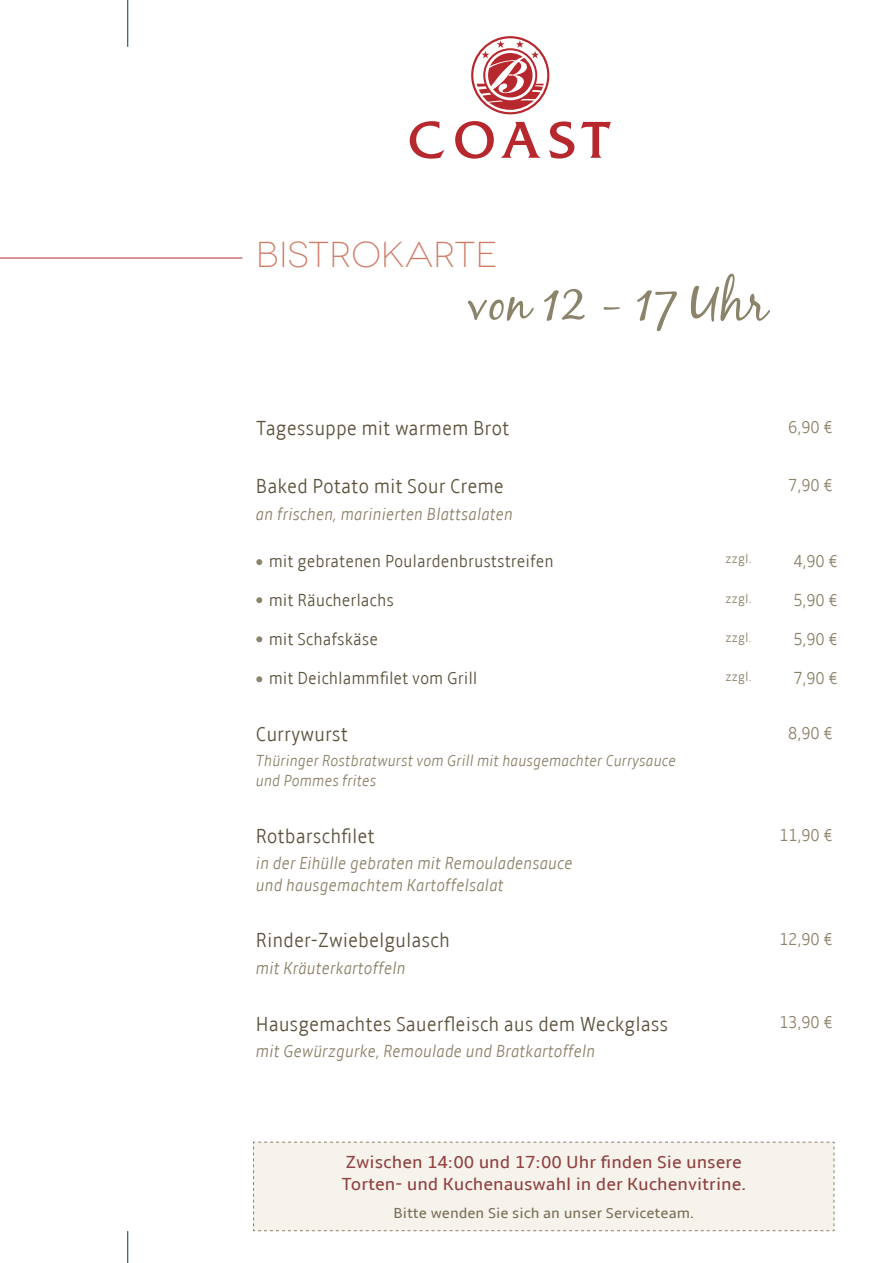
<style>
.page{position:relative;width:893px;height:1263px;background:#fff}
.page>*{position:absolute;margin:0;border:0;box-sizing:border-box;transform-origin:0 0}
.t1{font:51px "Black Jack";color:#8b846a}
.t2{font:300 expanded 36px "Novecento";color:#cf7c67}
.t3{font:300 condensed 21px "Amble";color:#5d533d}
.t4{font:italic 300 condensed 18px/21.6px "Amble";color:#8d8269}
.t5{font:300 condensed 18px "Amble";color:#5d533d}
.t6{font:18px/21.6px "Amble";color:#91413f}
.t7{font:300 condensed 18px "Amble";color:#8d8269}
.t8{font:italic 300 condensed 16.5px/19.8px "Amble";color:#8d8269}
.t9{font:15px "Amble";color:#7b7158}
.t10{font:300 condensed 13.5px "Amble";color:#8d8269}
</style>
<div class="page">
<div style="left:253px;top:1142px;width:581px;height:89px;background:#f6f3ed"></div>
<hr style="left:127px;top:0;width:1px;height:47px;background:#003b3b">
<hr style="left:127px;top:1231px;width:1px;height:32px;background:#003b3b">
<hr style="left:0;top:258px;width:242px;height:1px;background:#b7282e">
<svg style="left:410px;top:121px;width:34px;height:38px"></svg>
<svg style="left:455px;top:121px;width:39px;height:38px"></svg>
<svg style="left:500px;top:122px;width:41px;height:36px"></svg>
<svg style="left:549px;top:121px;width:25px;height:38px"></svg>
<svg style="left:581px;top:122px;width:30px;height:36px"></svg>
<svg style="left:471px;top:36px;width:78px;height:78px"></svg>
<svg style="left:256px;top:559px;width:6px;height:6px"></svg>
<svg style="left:256px;top:597px;width:6px;height:6px"></svg>
<svg style="left:256px;top:636px;width:6px;height:6px"></svg>
<svg style="left:256px;top:676px;width:6px;height:6px"></svg>
<h2 class="t2" style="left:256px;top:234px;width:243px">BISTROKARTE</h2>
<h1 class="t1" style="left:468px;top:271px;width:301px">von 12 - 17 Uhr</h1>
<p class="t3" style="left:256px;top:416px;width:255px">Tagessuppe mit warmem Brot</p>
<p class="t7" style="left:788px;top:416px;width:46px">6,90 €</p>
<p class="t3" style="left:256px;top:474px;width:250px">Baked Potato mit Sour Creme</p>
<p class="t7" style="left:788px;top:475px;width:46px">7,90 €</p>
<p class="t4" style="left:256px;top:503px;width:259px">an frischen, marinierten Blattsalaten</p>
<p class="t5" style="left:269px;top:550px;width:287px">mit gebratenen Poulardenbruststreifen</p>
<p class="t10" style="left:725px;top:551px;width:28px">zzgl.</p>
<p class="t7" style="left:793px;top:550px;width:46px">4,90 €</p>
<p class="t5" style="left:269px;top:590px;width:127px">mit Räucherlachs</p>
<p class="t10" style="left:725px;top:590px;width:28px">zzgl.</p>
<p class="t7" style="left:793px;top:590px;width:46px">5,90 €</p>
<p class="t5" style="left:269px;top:629px;width:111px">mit Schafskäse</p>
<p class="t10" style="left:725px;top:629px;width:28px">zzgl.</p>
<p class="t7" style="left:793px;top:629px;width:46px">5,90 €</p>
<p class="t5" style="left:269px;top:668px;width:210px">mit Deichlammfilet vom Grill</p>
<p class="t10" style="left:725px;top:668px;width:28px">zzgl.</p>
<p class="t7" style="left:793px;top:668px;width:46px">7,90 €</p>
<p class="t3" style="left:256px;top:722px;width:94px">Currywurst</p>
<p class="t7" style="left:788px;top:723px;width:46px">8,90 €</p>
<p class="t8" style="left:256px;top:751px;width:422px">Thüringer Rostbratwurst vom Grill mit hausgemachter Currysauce und Pommes frites</p>
<p class="t3" style="left:256px;top:824px;width:120px">Rotbarschfilet</p>
<p class="t7" style="left:779px;top:824px;width:55px">11,90 €</p>
<p class="t4" style="left:256px;top:853px;width:318px">in der Eihülle gebraten mit Remouladensauce und hausgemachtem Kartoffelsalat</p>
<p class="t3" style="left:256px;top:928px;width:195px">Rinder-Zwiebelgulasch</p>
<p class="t7" style="left:779px;top:929px;width:55px">12,90 €</p>
<p class="t4" style="left:256px;top:957px;width:151px">mit Kräuterkartoffeln</p>
<p class="t3" style="left:256px;top:1011px;width:414px">Hausgemachtes Sauerfleisch aus dem Weckglass</p>
<p class="t7" style="left:779px;top:1012px;width:55px">13,90 €</p>
<p class="t4" style="left:256px;top:1040px;width:341px">mit Gewürzgurke, Remoulade und Bratkartoffeln</p>
<p class="t6" style="left:341px;top:1152px;width:406px">Zwischen 14:00 und 17:00 Uhr finden Sie unsere<br>Torten- und Kuchenauswahl in der Kuchenvitrine.</p>
<p class="t9" style="left:393px;top:1205px;width:302px">Bitte wenden Sie sich an unser Serviceteam.</p>
</div>
